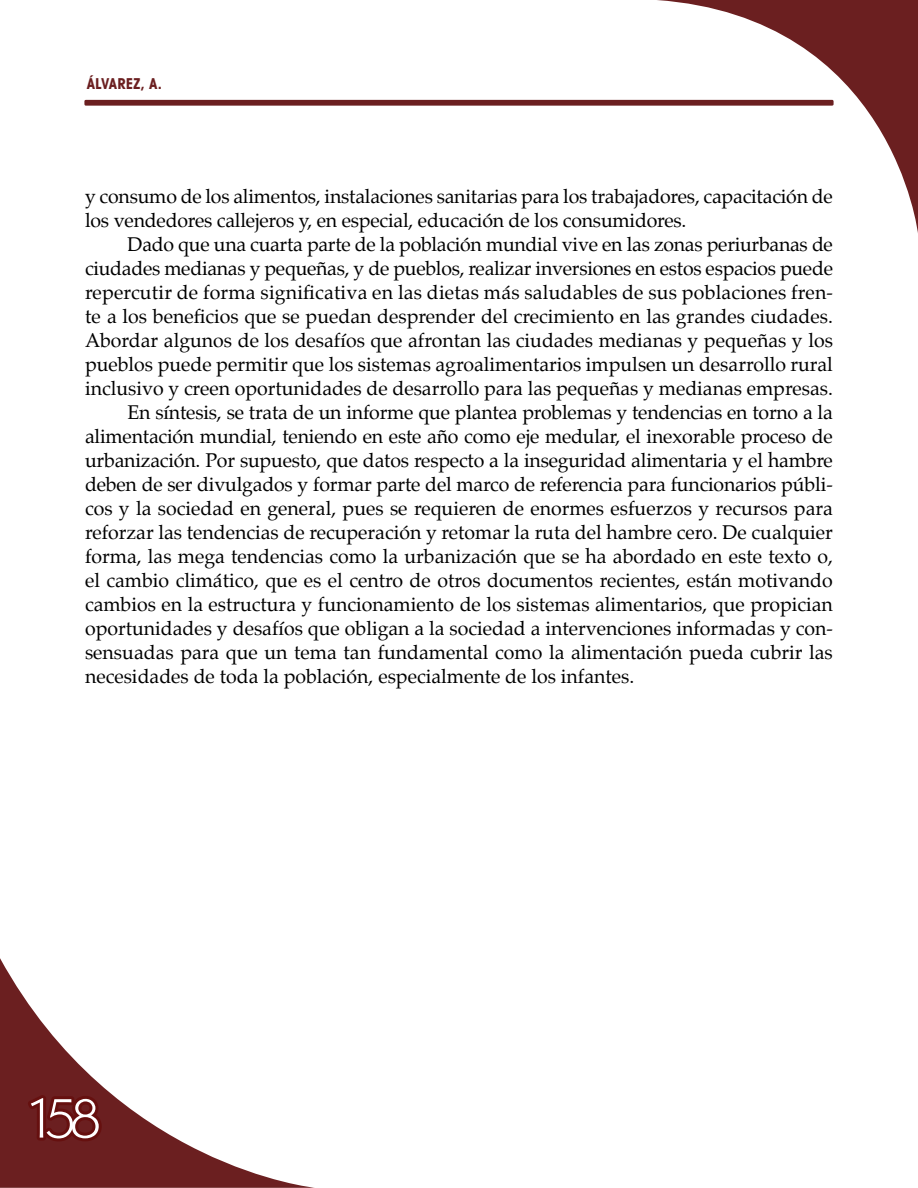
<style>
.page{position:relative;width:918px;height:1188px;background:#fff}
.page>*{position:absolute;margin:0;border:0;box-sizing:border-box;transform-origin:0 0}
.t1{font:60px "Martin Got URWT Ligh";color:#fff}
.t2{font:19.5px/24px "Palatino";color:#000}
.t3{font:700 condensed 15px "Avant Garde";color:#6b1f20}
</style>
<div class="page">
<svg style="left:0;top:958px;width:315px;height:230px"></svg>
<div style="left:84px;top:100px;width:750px;height:6px;background:#6b1f20;border-radius:2px"></div>
<svg style="left:23px;top:1091px;width:83px;height:55px;background:#681717"></svg>
<svg style="left:656px;top:0;width:262px;height:233px"></svg>
<p class="t3" style="left:87px;top:74px;width:77px">ÁLVAREZ, A.</p>
<p class="t2" style="left:85px;top:184px;width:749px">y consumo de los alimentos, instalaciones sanitarias para los trabajadores, capacitación de los vendedores callejeros y, en especial, educación de los consumidores.</p>
<p class="t2" style="left:128px;top:232px;width:707px">Dado que una cuarta parte de la población mundial vive en las zonas periurbanas de</p>
<p class="t2" style="left:85px;top:256px;width:750px">ciudades medianas y pequeñas, y de pueblos, realizar inversiones en estos espacios puede</p>
<p class="t2" style="left:85px;top:280px;width:749px">repercutir de forma significativa en las dietas más saludables de sus poblaciones fren-</p>
<p class="t2" style="left:85px;top:304px;width:749px">te a los beneficios que se puedan desprender del crecimiento en las grandes ciudades.</p>
<p class="t2" style="left:85px;top:328px;width:749px">Abordar algunos de los desafíos que afrontan las ciudades medianas y pequeñas y los</p>
<p class="t2" style="left:85px;top:352px;width:749px">pueblos puede permitir que los sistemas agroalimentarios impulsen un desarrollo rural</p>
<p class="t2" style="left:85px;top:376px;width:749px">inclusivo y creen oportunidades de desarrollo para las pequeñas y medianas empresas.</p>
<p class="t2" style="left:128px;top:400px;width:707px">En síntesis, se trata de un informe que plantea problemas y tendencias en torno a la</p>
<p class="t2" style="left:85px;top:424px;width:749px">alimentación mundial, teniendo en este año como eje medular, el inexorable proceso de</p>
<p class="t2" style="left:85px;top:448px;width:749px">urbanización. Por supuesto, que datos respecto a la inseguridad alimentaria y el hambre</p>
<p class="t2" style="left:85px;top:472px;width:749px">deben de ser divulgados y formar parte del marco de referencia para funcionarios públi-</p>
<p class="t2" style="left:85px;top:496px;width:749px">cos y la sociedad en general, pues se requieren de enormes esfuerzos y recursos para</p>
<p class="t2" style="left:85px;top:520px;width:749px">reforzar las tendencias de recuperación y retomar la ruta del hambre cero. De cualquier</p>
<p class="t2" style="left:85px;top:544px;width:749px">forma, las mega tendencias como la urbanización que se ha abordado en este texto o,</p>
<p class="t2" style="left:85px;top:568px;width:749px">el cambio climático, que es el centro de otros documentos recientes, están motivando</p>
<p class="t2" style="left:85px;top:592px;width:749px">cambios en la estructura y funcionamiento de los sistemas alimentarios, que propician</p>
<p class="t2" style="left:85px;top:616px;width:749px">oportunidades y desafíos que obligan a la sociedad a intervenciones informadas y con-</p>
<p class="t2" style="left:85px;top:640px;width:749px">sensuadas para que un tema tan fundamental como la alimentación pueda cubrir las</p>
<p class="t2" style="left:85px;top:664px;width:551px">necesidades de toda la población, especialmente de los infantes.</p>
<h1 class="t1" style="left:26px;top:1082px;width:77px">158</h1>
</div>
